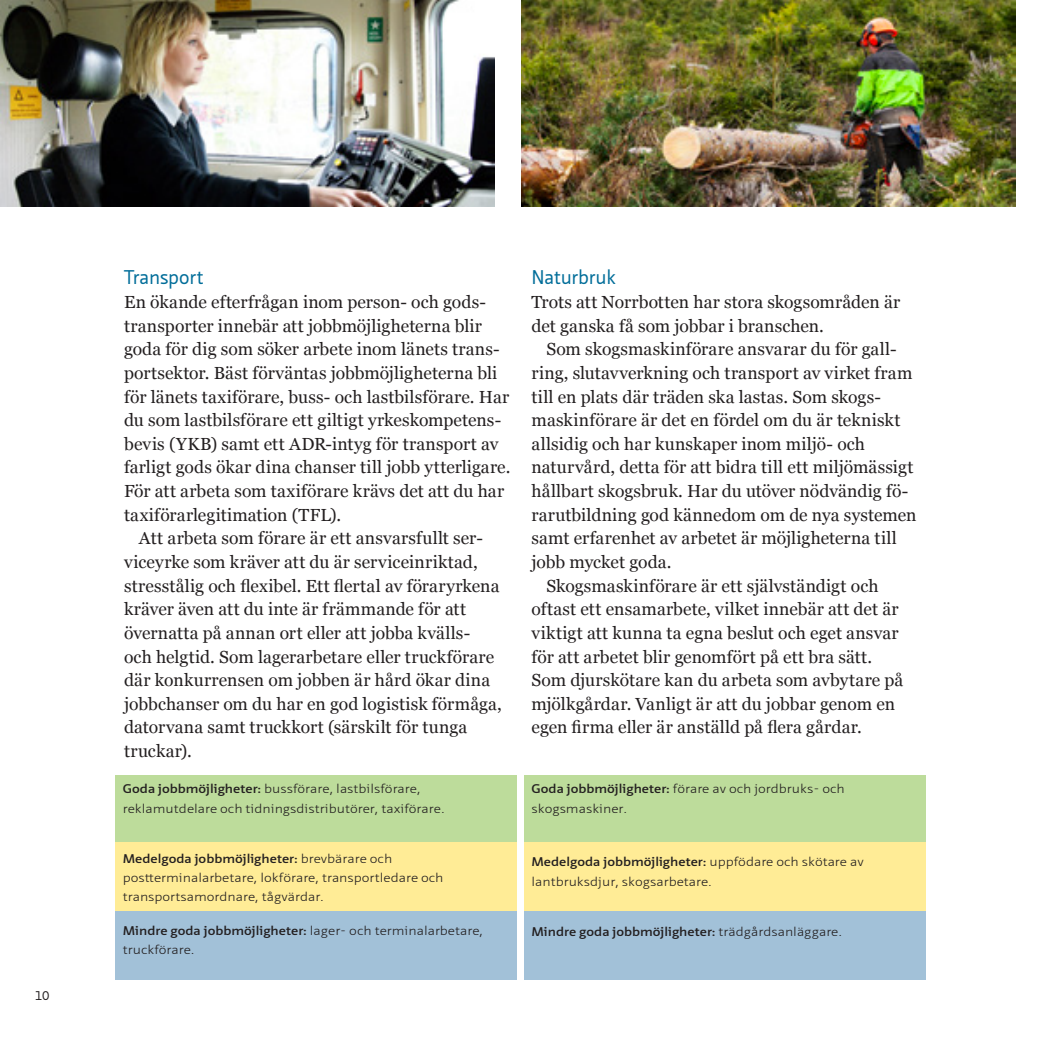
<style>
.page{position:relative;width:1042px;height:1042px;background:#fff}
.page>*{position:absolute;margin:0;border:0;box-sizing:border-box;transform-origin:0 0}
.Brödtext{font:19.25px "Neue Sans Pro";letter-spacing:-.01em;color:#006d99}
.Rubrik_2{font:19.25px "Neue Sans Pro";letter-spacing:-.01em;color:#006d99}
.Brödtext-2{font:17.5px/23.6px "Georgia";letter-spacing:.005em;color:#231f20}
.Brödtext-3{font:300 12.25px/19.2px "Neue Sans Pro";color:#231f20;scale:1.17 1}
.Brödtext-4{font:600 12.25px "Neue Sans Pro";color:#231f20;scale:1.17 1}
.t1{font:12.25px "Neue Sans Pro";color:#231f20}
.s1{font-weight:600}
.s2{font-weight:300}
</style>
<div class="page">
<img style="left:0;top:0;width:495px;height:207px">
<img style="left:521px;top:0;width:495px;height:207px">
<div style="left:524px;top:775px;width:401px;height:68px;background:#bddc9b"></div>
<div style="left:524px;top:911px;width:401px;height:68px;background:#a2c1d8"></div>
<div style="left:524px;top:843px;width:401px;height:68px;background:#ffec96"></div>
<div style="left:115px;top:775px;width:402px;height:68px;background:#bddc9b"></div>
<div style="left:115px;top:911px;width:402px;height:68px;background:#a2c1d8"></div>
<div style="left:115px;top:843px;width:402px;height:68px;background:#ffec96"></div>
<p class="t1" style="left:35px;top:988px;width:16px">10</p>
<p class="Brödtext" style="left:124px;top:265px;width:81px">Transport</p>
<p class="Brödtext-2" style="left:124px;top:291px;width:388px">En ökande efterfrågan inom person- och gods&shy;transporter innebär att jobbmöjligheterna blir goda för dig som söker arbete inom länets trans&shy;portsektor. Bäst förväntas jobbmöjligheterna bli för länets taxiförare, buss- och lastbilsförare. Har du som lastbilsförare ett giltigt yrkeskompetens&shy;bevis (YKB) samt ett ADR-intyg för transport av farligt gods ökar dina chanser till jobb ytterligare.<br>För att arbeta som taxiförare krävs det att du har taxiförarlegitimation (TFL).</p>
<p class="Brödtext-2" style="left:124px;top:527px;width:379px;text-indent:15px">Att arbeta som förare är ett ansvarsfullt ser&shy;viceyrke som kräver att du är serviceinriktad, stresstålig och flexibel. Ett flertal av föraryrkena kräver även att du inte är främmande för att övernatta på annan ort eller att jobba kvälls&shy;och helgtid. Som lagerarbetare eller truckförare där konkurrensen om jobben är hård ökar dina jobbchanser om du har en god logistisk förmåga, datorvana samt truckkort (särskilt för tunga truckar).</p>
<p class="Brödtext-3" style="left:123px;top:779px;width:277px"><span class="s1">Goda jobbmöjligheter:</span> bussförare, lastbilsförare, reklamutdelare och tidningsdistributörer, taxiförare.</p>
<p class="Brödtext-3" style="left:123px;top:848px;width:276px"><span class="s1">Medelgoda jobbmöjligheter:</span> brevbärare och postterminalarbetare, lokförare, transportledare och transportsamordnare, tågvärdar.</p>
<p class="Brödtext-3" style="left:123px;top:921px;width:310px"><span class="s1">Mindre goda jobbmöjligheter:</span> lager- och terminalarbetare, truckförare.</p>
<p class="Rubrik_2" style="left:531px;top:265px;width:86px">Naturbruk</p>
<p class="Brödtext-2" style="left:531px;top:291px;width:370px">Trots att Norrbotten har stora skogsområden är det ganska få som jobbar i branschen.</p>
<p class="Brödtext-2" style="left:531px;top:338px;width:386px;text-indent:15px">Som skogsmaskinförare ansvarar du för gall&shy;ring, slutavverkning och transport av virket fram till en plats där träden ska lastas. Som skogs&shy;maskinförare är det en fördel om du är tekniskt allsidig och har kunskaper inom miljö- och naturvård, detta för att bidra till ett miljömässigt hållbart skogsbruk. Har du utöver nödvändig fö&shy;rarutbildning god kännedom om de nya systemen samt erfarenhet av arbetet är möjligheterna till jobb mycket goda.</p>
<p class="Brödtext-2" style="left:531px;top:574px;width:373px;text-indent:15px">Skogsmaskinförare är ett självständigt och oftast ett ensamarbete, vilket innebär att det är viktigt att kunna ta egna beslut och eget ansvar för att arbetet blir genomfört på ett bra sätt.<br>Som djurskötare kan du arbeta som avbytare på mjölkgårdar. Vanligt är att du jobbar genom en egen firma eller är anställd på flera gårdar.</p>
<p class="Brödtext-3" style="left:531px;top:779px;width:269px"><span class="s1">Goda jobbmöjligheter:</span> förare av och jordbruks- och skogsmaskiner.</p>
<p class="Brödtext-3" style="left:531px;top:852px;width:285px"><span class="s1">Medelgoda jobbmöjligheter:</span> uppfödare och skötare av lantbruksdjur, skogsarbetare.</p>
<p class="Brödtext-4" style="left:531px;top:924px;width:267px">Mindre goda jobbmöjligheter: <span class="s2">trädgårdsanläggare.</span></p>
</div>
